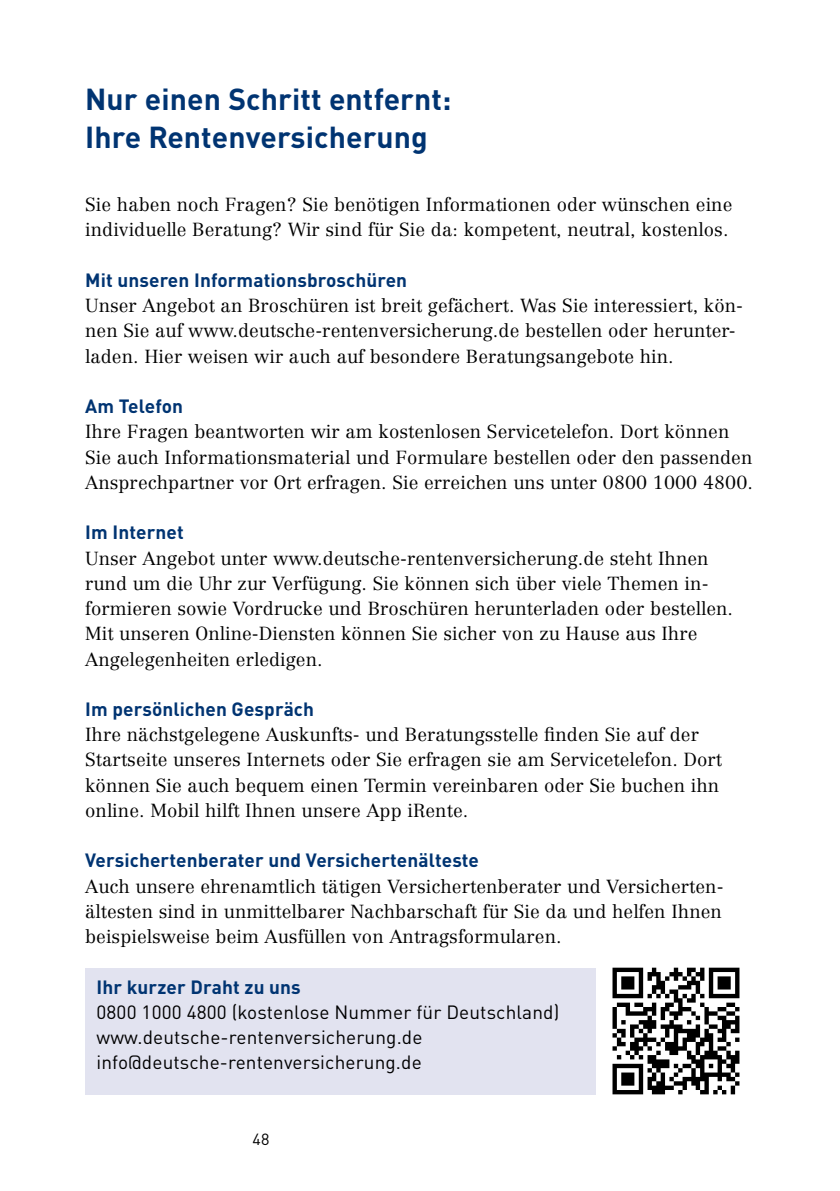
<style>
.page{position:relative;width:840px;height:1191px;background:#fff}
.page>*{position:absolute;margin:0;border:0;box-sizing:border-box;transform-origin:0 0}
.t1{font:700 30px/37.8px "DIN Pro";letter-spacing:.005em;color:#003472}
.t2{font:700 19px "DIN Pro";letter-spacing:.005em;color:#003472}
.t3{font:19px/25.2px "DIN Pro";letter-spacing:.005em;color:#000}
.t4{font:300 18.6px/25.2px "Centennial LT Pro";letter-spacing:.005em;color:#000}
.t5{font:16px "DIN Pro";color:#000}
</style>
<div class="page">
<div style="left:85px;top:968px;width:510px;height:126px;background:#e2e3f0"></div>
<img style="left:595px;top:967px;width:145px;height:127px">
<h2 class="t1" style="left:85px;top:77px;width:367px">Nur einen Schritt entfernt:<br>Ihre Rentenversicherung</h2>
<p class="t4" style="left:85px;top:192px;width:648px">Sie haben noch Fragen? Sie benötigen Informationen oder wünschen eine individuelle Beratung? Wir sind für Sie da: kompetent, neutral, kostenlos.</p>
<h3 class="t2" style="left:85px;top:264px;width:323px">Mit unseren Informationsbroschüren</h3>
<p class="t4" style="left:85px;top:293px;width:659px">Unser Angebot an Broschüren ist breit gefächert. Was Sie interessiert, kön&shy;nen Sie auf www.deutsche-rentenversicherung.de bestellen oder herunter&shy;laden. Hier weisen wir auch auf besondere Beratungsangebote hin.</p>
<h3 class="t2" style="left:85px;top:390px;width:99px">Am Telefon</h3>
<p class="t4" style="left:85px;top:419px;width:669px">Ihre Fragen beantworten wir am kostenlosen Servicetelefon. Dort können<br>Sie auch Informationsmaterial und Formulare bestellen oder den passenden<br>Ansprechpartner vor Ort erfragen. Sie erreichen uns unter 0800 1000 4800.</p>
<h3 class="t2" style="left:85px;top:516px;width:100px">Im Internet</h3>
<p class="t4" style="left:85px;top:545px;width:649px">Unser Angebot unter www.deutsche-rentenversicherung.de steht Ihnen rund um die Uhr zur Verfügung. Sie können sich über viele Themen in&shy;formieren sowie Vordrucke und Broschüren herunterladen oder bestellen.<br>Mit unseren Online-Diensten können Sie sicher von zu Hause aus Ihre Angelegenheiten erledigen.</p>
<h3 class="t2" style="left:85px;top:693px;width:230px">Im persönlichen Gespräch</h3>
<p class="t4" style="left:85px;top:722px;width:638px">Ihre nächstgelegene Auskunfts- und Beratungsstelle finden Sie auf der Startseite unseres Internets oder Sie erfragen sie am Servicetelefon. Dort können Sie auch bequem einen Termin vereinbaren oder Sie buchen ihn online. Mobil hilft Ihnen unsere App iRente.</p>
<h3 class="t2" style="left:85px;top:844px;width:395px">Versichertenberater und Versichertenälteste</h3>
<p class="t4" style="left:85px;top:873px;width:639px;text-align:justify">Auch unsere ehrenamtlich tätigen Versichertenberater und Versicherten&shy;ältesten sind in unmittelbarer Nachbarschaft für Sie da und helfen Ihnen beispielsweise beim Ausfüllen von Antragsformularen.</p>
<h3 class="t2" style="left:96px;top:971px;width:206px">Ihr kurzer Draht zu uns</h3>
<p class="t3" style="left:96px;top:997px;width:464px">0800 1000 4800 (kostenlose Nummer für Deutschland) www.deutsche-rentenversicherung.de info@deutsche-rentenversicherung.de</p>
<p class="t5" style="left:252px;top:1126px;width:18px">48</p>
</div>
